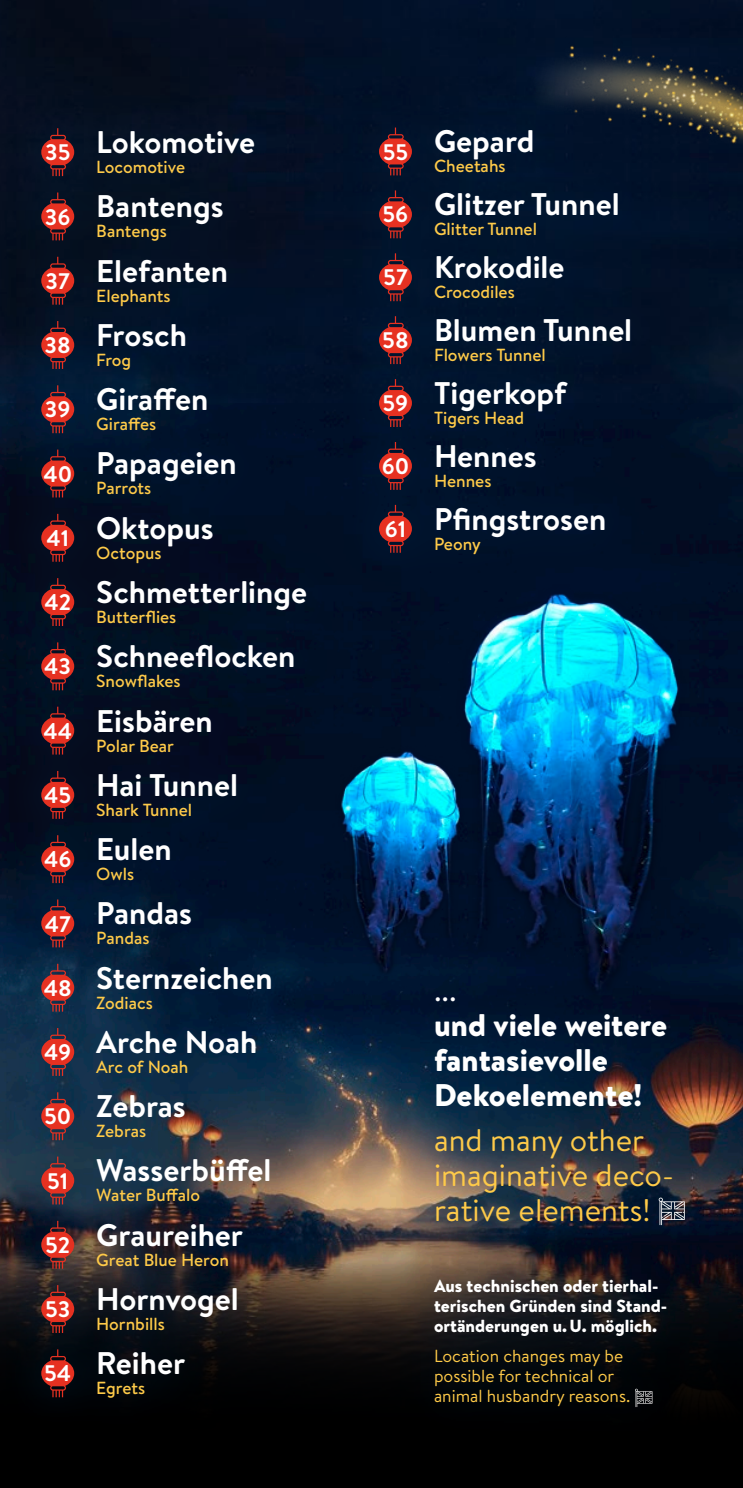
<style>
.page{position:relative;width:743px;height:1488px;background:#fff}
.page>*{position:absolute;margin:0;border:0;box-sizing:border-box;transform-origin:0 0}
.t1{font:700 31.25px "Brandon Text";color:#fff}
.t2{font:31.25px/35px "Brandon Text";color:#feca49}
.t3{font:900 31.25px/35px "Brandon Text";color:#fff}
.t4{font:31.25px "Brandon Text";color:#fff}
.t5{font:500 17.5px "Brandon Text";color:#feca49}
.t6{font:900 17.5px/20px "Brandon Text";color:#fff}
.t7{font:17.5px/20px "Brandon Text";color:#feca49}
</style>
<div class="page">
<img style="left:0;top:402px;width:742px;height:858px">
<img style="left:0;top:0;width:742px;height:402px">
<img style="left:499px;top:7px;width:243px;height:197px">
<div style="left:0;top:1260px;width:742px;height:228px;background:#000"></div>
<div style="left:2px;top:94px;width:342px;height:1341px;background:#002a4a;opacity:.75"></div>
<svg style="left:41px;top:128px;width:33px;height:48px"></svg>
<svg style="left:41px;top:192px;width:33px;height:48px"></svg>
<svg style="left:41px;top:257px;width:33px;height:48px"></svg>
<svg style="left:41px;top:321px;width:33px;height:48px"></svg>
<svg style="left:41px;top:385px;width:33px;height:48px"></svg>
<svg style="left:41px;top:449px;width:33px;height:48px"></svg>
<svg style="left:41px;top:514px;width:33px;height:48px"></svg>
<svg style="left:41px;top:578px;width:33px;height:48px"></svg>
<svg style="left:41px;top:642px;width:33px;height:48px"></svg>
<svg style="left:41px;top:706px;width:33px;height:48px"></svg>
<svg style="left:41px;top:771px;width:33px;height:48px"></svg>
<svg style="left:41px;top:835px;width:33px;height:48px"></svg>
<svg style="left:41px;top:899px;width:33px;height:48px"></svg>
<svg style="left:41px;top:963px;width:33px;height:48px"></svg>
<svg style="left:41px;top:1028px;width:33px;height:48px"></svg>
<svg style="left:41px;top:1092px;width:33px;height:48px"></svg>
<svg style="left:41px;top:1156px;width:33px;height:48px"></svg>
<svg style="left:41px;top:1220px;width:33px;height:48px"></svg>
<svg style="left:41px;top:1285px;width:33px;height:48px"></svg>
<svg style="left:41px;top:1349px;width:33px;height:48px"></svg>
<div style="left:339px;top:90px;width:331px;height:500px;background:#00122b"></div>
<svg style="left:379px;top:128px;width:33px;height:47px"></svg>
<svg style="left:379px;top:190px;width:33px;height:48px"></svg>
<svg style="left:379px;top:253px;width:33px;height:48px"></svg>
<svg style="left:379px;top:316px;width:33px;height:48px"></svg>
<svg style="left:379px;top:379px;width:33px;height:48px"></svg>
<svg style="left:379px;top:442px;width:33px;height:48px"></svg>
<svg style="left:379px;top:505px;width:33px;height:48px"></svg>
<img style="left:391px;top:571px;width:329px;height:460px">
<img style="left:318px;top:739px;width:182px;height:255px">
<div style="left:394px;top:958px;width:329px;height:304px;background:#002a4a;opacity:.75"></div>
<svg style="left:658px;top:1197px;width:26px;height:28px"></svg>
<div style="left:395px;top:1241px;width:305px;height:203px;background:#002a4a;opacity:.75"></div>
<svg style="left:635px;top:1388px;width:17px;height:19px"></svg>
<p class="t1" style="left:45px;top:120px;width:211px"><sub>35</sub> Lokomotive</p>
<p class="t5" style="left:96px;top:155px;width:90px">Locomotive</p>
<p class="t1" style="left:45px;top:185px;width:180px"><sub>36</sub> Bantengs</p>
<p class="t5" style="left:96px;top:219px;width:72px">Bantengs</p>
<p class="t1" style="left:46px;top:249px;width:184px"><sub>37</sub> Elefanten</p>
<p class="t5" style="left:96px;top:283px;width:76px">Elephants</p>
<p class="t1" style="left:45px;top:313px;width:144px"><sub>38</sub> Frosch</p>
<p class="t5" style="left:96px;top:348px;width:37px">Frog</p>
<p class="t1" style="left:45px;top:377px;width:165px"><sub>39</sub> Giraffen</p>
<p class="t5" style="left:96px;top:412px;width:61px">Giraffes</p>
<p class="t1" style="left:43px;top:442px;width:195px"><sub>40</sub> Papageien</p>
<p class="t5" style="left:96px;top:476px;width:57px">Parrots</p>
<p class="t1" style="left:46px;top:506px;width:169px"><sub>41</sub> Oktopus</p>
<p class="t5" style="left:96px;top:540px;width:67px">Octopus</p>
<p class="t1" style="left:44px;top:570px;width:264px"><sub>42</sub> Schmetterlinge</p>
<p class="t5" style="left:96px;top:605px;width:81px">Butterflies</p>
<p class="t1" style="left:44px;top:634px;width:253px"><sub>43</sub> Schneeflocken</p>
<p class="t5" style="left:96px;top:669px;width:86px">Snowflakes</p>
<p class="t1" style="left:43px;top:699px;width:171px"><sub>44</sub> Eisbären</p>
<p class="t5" style="left:96px;top:733px;width:79px">Polar Bear</p>
<p class="t1" style="left:44px;top:763px;width:195px"><sub>45</sub> Hai Tunnel</p>
<p class="t5" style="left:96px;top:797px;width:97px">Shark Tunnel</p>
<p class="t1" style="left:44px;top:827px;width:129px"><sub>46</sub> Eulen</p>
<p class="t5" style="left:96px;top:862px;width:39px">Owls</p>
<p class="t1" style="left:45px;top:891px;width:149px"><sub>47</sub> Pandas</p>
<p class="t5" style="left:96px;top:926px;width:55px">Pandas</p>
<p class="t1" style="left:44px;top:956px;width:230px"><sub>48</sub> Sternzeichen</p>
<p class="t5" style="left:96px;top:990px;width:58px">Zodiacs</p>
<p class="t1" style="left:44px;top:1020px;width:215px"><sub>49</sub> Arche Noah</p>
<p class="t5" style="left:96px;top:1054px;width:94px">Arc of Noah</p>
<p class="t1" style="left:44px;top:1084px;width:143px"><sub>50</sub> Zebras</p>
<p class="t5" style="left:96px;top:1119px;width:51px">Zebras</p>
<p class="t1" style="left:47px;top:1148px;width:226px"><sub>51</sub> Wasserbüffel</p>
<p class="t5" style="left:96px;top:1183px;width:105px">Water Buffalo</p>
<p class="t1" style="left:45px;top:1213px;width:199px"><sub>52</sub> Graureiher</p>
<p class="t5" style="left:96px;top:1247px;width:134px">Great Blue Heron</p>
<p class="t1" style="left:45px;top:1277px;width:195px"><sub>53</sub> Hornvogel</p>
<p class="t5" style="left:96px;top:1311px;width:70px">Hornbills</p>
<p class="t1" style="left:44px;top:1341px;width:142px"><sub>54</sub> Reiher</p>
<p class="t5" style="left:96px;top:1376px;width:50px">Egrets</p>
<p class="t1" style="left:383px;top:120px;width:153px"><sub>55</sub> Gepard</p>
<p class="t5" style="left:434px;top:154px;width:73px">Cheetahs</p>
<p class="t1" style="left:382px;top:183px;width:239px"><sub>56</sub> Glitzer Tunnel</p>
<p class="t5" style="left:434px;top:217px;width:104px">Glitter Tunnel</p>
<p class="t1" style="left:383px;top:246px;width:183px"><sub>57</sub> Krokodile</p>
<p class="t5" style="left:434px;top:280px;width:82px">Crocodiles</p>
<p class="t1" style="left:382px;top:308px;width:251px"><sub>58</sub> Blumen Tunnel</p>
<p class="t5" style="left:434px;top:343px;width:113px">Flowers Tunnel</p>
<p class="t1" style="left:382px;top:371px;width:185px"><sub>59</sub> Tigerkopf</p>
<p class="t5" style="left:434px;top:406px;width:92px">Tigers Head</p>
<p class="t1" style="left:381px;top:434px;width:156px"><sub>60</sub> Hennes</p>
<p class="t5" style="left:434px;top:469px;width:59px">Hennes</p>
<p class="t1" style="left:385px;top:497px;width:223px"><sub>61</sub> Pfingstrosen</p>
<p class="t5" style="left:434px;top:531px;width:48px">Peony</p>
<p class="t4" style="left:434px;top:968px;width:24px">...</p>
<p class="t3" style="left:434px;top:1006px;width:235px">und viele weitere fantasievolle<br>Dekoelemente!</p>
<p class="t2" style="left:434px;top:1121px;width:241px">and many other imaginative deco&shy;rative elements!</p>
<p class="t6" style="left:434px;top:1275px;width:235px">Aus technischen oder tierhal&shy;terischen Gründen sind Stand&shy;ortänderungen u.U. möglich.</p>
<p class="t7" style="left:434px;top:1345px;width:198px">Location changes may be possible for technical or animal husbandry reasons.</p>
</div>
